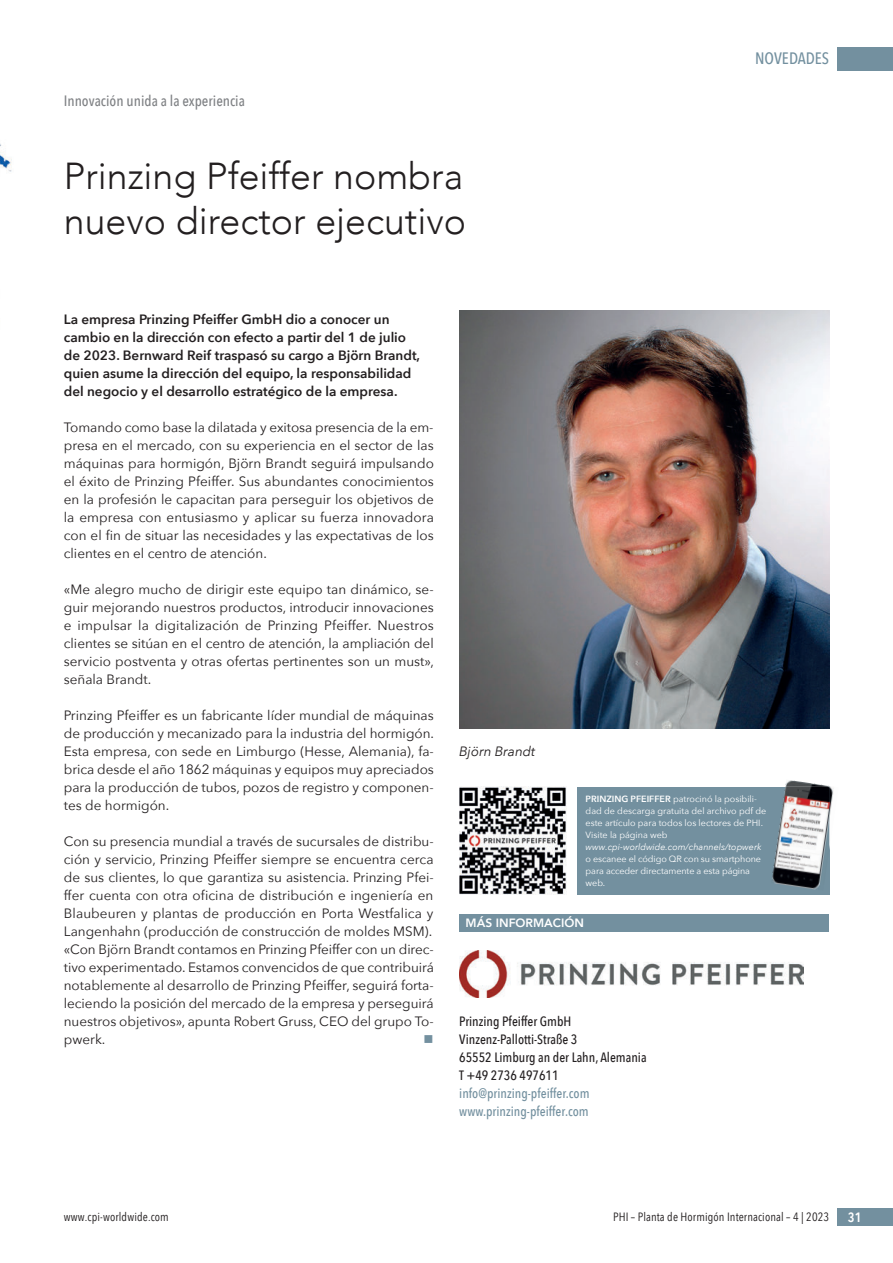
<style>
.page{position:relative;width:893px;height:1263px;background:#fff}
.page>*{position:absolute;margin:0;border:0;box-sizing:border-box;transform-origin:0 0}
.t1{font:300 37.5px/45px "Avenir";color:#231f20}
.t2{font:500 16.5px "Avenir Next Condensed";color:#73909f}
.t3{font:500 15px "Avenir Next Condensed";color:#808285}
.t4{font:13.5px/18px "Avenir Next";color:#231f20;text-align:justify}
.t5{font:600 13.5px/18px "Avenir Next";color:#231f20}
.t6{font:500 13.5px/18px "Avenir Next Condensed";color:#231f20}
.t7{font:500 13.5px/18px "Avenir Next Condensed";color:#73909f}
.t8{font:italic 13.5px "Avenir Next";color:#231f20}
.t9{font:600 13.5px "Avenir Next Condensed";color:#fff}
.t10{font:13.5px "Wingdings";color:#73909f}
.t11{font:12px "Avenir Next Condensed";letter-spacing:.01em;color:#231f20}
.t12{font:800 12px "Avenir";color:#fff}
.t13{font:9px/12px "Avenir Next";color:#fff}
.t14{font:italic 9px "Avenir Next";color:#fff}
.s1{font-weight:600}
</style>
<div class="page">
<div style="left:838px;top:47px;width:55px;height:23px;background:#73909f"></div>
<div style="left:838px;top:1208px;width:55px;height:18px;background:#73909f"></div>
<div style="left:459px;top:914px;width:370px;height:17px;background:#73909f"></div>
<img style="left:459px;top:951px;width:345px;height:47px">
<div style="left:577px;top:787px;width:252px;height:107px;background:#73909f"></div>
<img style="left:459px;top:787px;width:107px;height:107px">
<img style="left:785px;top:780px;width:49px;height:70px">
<img style="left:772px;top:787px;width:57px;height:103px">
<img style="left:459px;top:311px;width:370px;height:417px">
<img style="left:0;top:144px;width:12px;height:28px">
<p class="t3" style="left:64px;top:92px;width:183px">Innovación unida a la experiencia</p>
<h1 class="t1" style="left:64px;top:153px;width:404px">Prinzing Pfeiffer nombra nuevo director ejecutivo</h1>
<p class="t2" style="left:755px;top:49px;width:75px">NOVEDADES</p>
<p class="t5" style="left:64px;top:310px;width:358px">La empresa Prinzing Pfeiffer GmbH dio a conocer un cambio en la dirección con efecto a partir del 1 de julio de 2023. Bernward Reif traspasó su cargo a Björn Brandt, quien asume la dirección del equipo, la responsabilidad del negocio y el desarrollo estratégico de la empresa.</p>
<p class="t4" style="left:64px;top:418px;width:372px">Tomando como base la dilatada y exitosa presencia de la em&shy;presa en el mercado, con su experiencia en el sector de las máquinas para hormigón, Björn Brandt seguirá impulsando el éxito de Prinzing Pfeiffer. Sus abundantes conocimientos en la profesión le capacitan para perseguir los objetivos de la empresa con entusiasmo y aplicar su fuerza innovadora con el fin de situar las necesidades y las expectativas de los clientes en el centro de atención.</p>
<p class="t4" style="left:64px;top:580px;width:372px">«Me alegro mucho de dirigir este equipo tan dinámico, se&shy;guir mejorando nuestros productos, introducir innovaciones e impulsar la digitalización de Prinzing Pfeiffer. Nuestros clientes se sitúan en el centro de atención, la ampliación del servicio postventa y otras ofertas pertinentes son un must», señala Brandt.</p>
<p class="t4" style="left:64px;top:706px;width:372px">Prinzing Pfeiffer es un fabricante líder mundial de máquinas de producción y mecanizado para la industria del hormigón.<br>Esta empresa, con sede en Limburgo (Hesse, Alemania), fa&shy;brica desde el año 1862 máquinas y equipos muy apreciados para la producción de tubos, pozos de registro y componen&shy;tes de hormigón.</p>
<p class="t4" style="left:64px;top:832px;width:372px;text-align:left">Con su presencia mundial a través de sucursales de distribu&shy;ción y servicio, Prinzing Pfeiffer siempre se encuentra cerca de sus clientes, lo que garantiza su asistencia. Prinzing Pfei&shy;ffer cuenta con otra oficina de distribución e ingeniería en Blaubeuren y plantas de producción en Porta Westfalica y Langenhahn (producción de construcción de moldes MSM). «Con Björn Brandt contamos en Prinzing Pfeiffer con un direc&shy;tivo experimentado. Estamos convencidos de que contribuirá notablemente al desarrollo de Prinzing Pfeiffer, seguirá forta&shy;leciendo la posición del mercado de la empresa y perseguirá nuestros objetivos», apunta Robert Gruss, CEO del grupo To&shy;pwerk.</p>
<p class="t10" style="left:424px;top:1032px;width:12px">■</p>
<p class="t8" style="left:459px;top:740px;width:78px">Björn Brandt</p>
<p class="t13" style="left:586px;top:792px;width:182px"><span class="s1">PRINZING PFEIFFER</span> patrocinó la posibili&shy;dad de descarga gratuita del archivo pdf de este artículo para todos los lectores de PHI.<br>Visite la página web</p>
<p class="t14" style="left:586px;top:839px;width:177px">www.cpi-worldwide.com/channels/topwerk</p>
<p class="t13" style="left:586px;top:852px;width:177px">o escanee el código QR con su smartphone pa ra acceder directamente a esta página web.</p>
<p class="t12" style="left:466px;top:914px;width:120px">MÁS INFORMACIÓN</p>
<p class="t6" style="left:459px;top:1012px;width:189px">Prinzing Pfeiffer GmbH<br>Vinzenz-Pallotti-Straße 3<br>65552 Limburg an der Lahn, Alemania<br>T +49 2736 497611</p>
<p class="t7" style="left:459px;top:1084px;width:132px">info@prinzing-pfeiffer.com www.prinzing-pfeiffer.com</p>
<p class="t11" style="left:64px;top:1207px;width:107px">www.cpi-worldwide.com</p>
<p class="t11" style="left:613px;top:1207px;width:218px">PHI – Planta de Hormigón Internacional – 4 | 2023</p>
<p class="t9" style="left:848px;top:1206px;width:15px">31</p>
</div>
